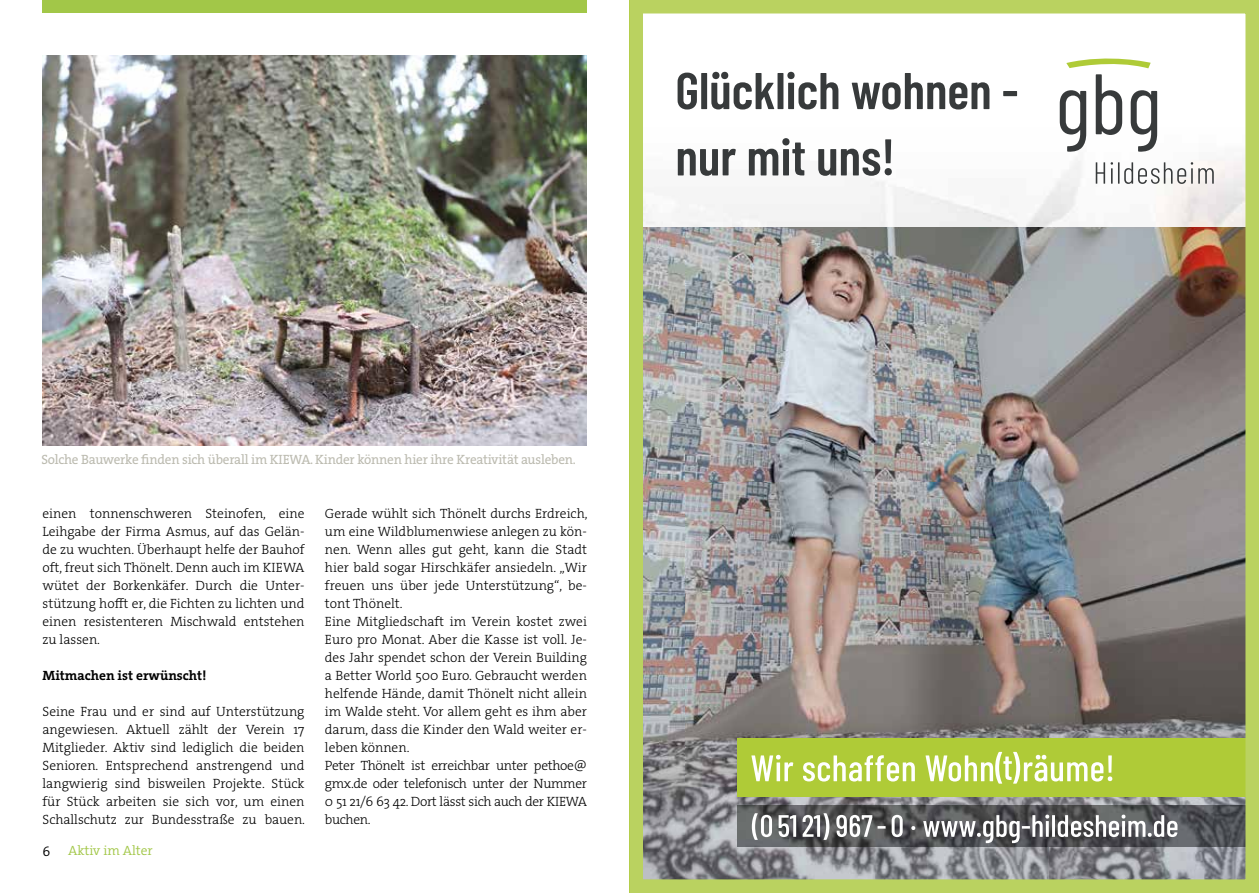
<style>
.page{position:relative;width:1259px;height:893px;background:#fff}
.page>*{position:absolute;margin:0;border:0;box-sizing:border-box;transform-origin:0 0}
.t1{font:13.5px/18px "The Serif HP3 Lig";color:#000;text-align:justify}
.t2{font:13.5px "The Serif HP5 Plain";letter-spacing:-.015em;color:#bcbbb0}
.t3{font:13.5px "The Serif HP7 Bld";color:#000}
.t4{font:13.5px "The Serif HP4 Se Lig";color:#a2c748}
.t5{font:13.5px "The Serif HP4 Se Lig";color:#000}
</style>
<div class="page">
<div style="left:43px;top:0;width:544px;height:13px;background:#a2c748"></div>
<img style="left:644px;top:62px;width:600px;height:816px">
<svg style="left:751px;top:752px;width:361px;height:32px"></svg>
<svg style="left:752px;top:813px;width:425px;height:30px"></svg>
<svg style="left:678px;top:138px;width:214px;height:38px"></svg>
<svg style="left:677px;top:72px;width:340px;height:38px"></svg>
<svg style="left:1066px;top:58px;width:84px;height:10px"></svg>
<svg style="left:1059px;top:74px;width:98px;height:78px"></svg>
<svg style="left:1095px;top:162px;width:118px;height:22px"></svg>
<div style="left:629px;top:0;width:630px;height:893px;border:14px solid #bad260"></div>
<img style="left:43px;top:55px;width:543px;height:391px">
<p class="t2" style="left:41px;top:451px;width:536px">Solche Bauwerke finden sich überall im KIEWA. Kinder können hier ihre Kreativität ausleben.</p>
<p class="t1" style="left:43px;top:505px;width:263px">einen tonnenschweren Steinofen, eine Leihgabe der Firma Asmus, auf das Gelän&shy;de zu wuchten. Überhaupt helfe der Bauhof oft, freut sich Thönelt. Denn auch im KIEWA wütet der Borkenkäfer. Durch die Unter&shy;stützung hofft er, die Fichten zu lichten und einen resistenteren Mischwald entstehen zu lassen.</p>
<p class="t3" style="left:43px;top:666px;width:165px">Mitmachen ist erwünscht!</p>
<p class="t1" style="left:43px;top:703px;width:264px">Seine Frau und er sind auf Unterstützung angewiesen. Aktuell zählt der Verein 17<br>Mitglieder. Aktiv sind lediglich die beiden Senioren. Entsprechend anstrengend und langwierig sind bisweilen Projekte. Stück für Stück arbeiten sie sich vor, um einen Schallschutz zur Bundesstraße zu bauen.</p>
<p class="t5" style="left:43px;top:843px;width:9px">6</p>
<p class="t4" style="left:68px;top:842px;width:86px">Aktiv im Alter</p>
<p class="t1" style="left:325px;top:505px;width:264px;text-align:left">Gerade wühlt sich Thönelt durchs Erdreich, um eine Wildblumenwiese anlegen zu kön&shy;nen. Wenn alles gut geht, kann die Stadt hier bald sogar Hirschkäfer ansiedeln. „Wir freuen uns über jede Unterstützung“, be&shy;tont Thönelt.<br>Eine Mitgliedschaft im Verein kostet zwei Euro pro Monat. Aber die Kasse ist voll. Je&shy;des Jahr spendet schon der Verein Building a Better World 500 Euro. Gebraucht werden helfende Hände, damit Thönelt nicht allein im Walde steht. Vor allem geht es ihm aber darum, dass die Kinder den Wald weiter er&shy;leben können.<br>Peter Thönelt ist erreichbar unter pethoe@ gmx.de oder telefonisch unter der Nummer 0 51 21/6 63 42. Dort lässt sich auch der KIEWA buchen.</p>
</div>
